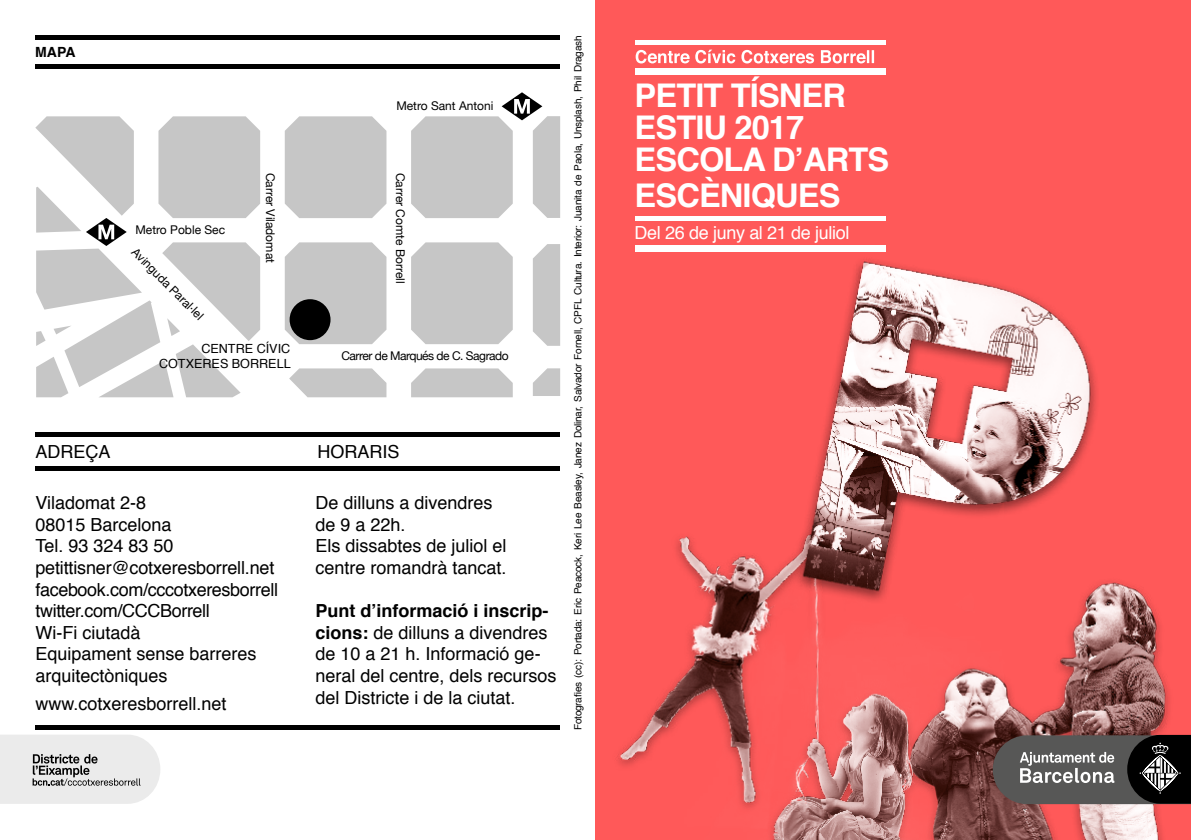
<style>
.page{position:relative;width:1191px;height:840px;background:#fff}
.page>*{position:absolute;margin:0;border:0;box-sizing:border-box;transform-origin:0 0}
.t1{font:700 32.6px/32px "Helvetica";letter-spacing:-.025em;color:#fff}
.t2{font:18px/21.6px "Helvetica";color:#000}
.t3{font:18px "Helvetica";letter-spacing:-.02em;color:#fff}
.t4{font:700 14px "Helvetica";color:#000}
.t5{font:12.6px/15.4px "Helvetica";color:#000;text-align:right}
.t6{font:12px "Helvetica Neue";color:#000}
.t7{font:12px "Helvetica Neue";letter-spacing:-.04em;color:#000}
.t8{font:10px "Helvetica";letter-spacing:-.02em;color:#000}
.s1{font-weight:700}
</style>
<div class="page">
<div style="left:595px;top:0;width:596px;height:839px;background:#ff5959"></div>
<img style="left:616px;top:40px;width:575px;height:799px">
<svg style="left:35px;top:116px;width:478px;height:281px;fill:#c6c6c6"></svg>
<svg style="left:36px;top:187px;width:205px;height:210px"></svg>
<div style="left:290px;top:299px;width:40px;height:41px;background:#000;border-radius:50%"></div>
<svg style="left:86px;top:218px;width:41px;height:28px"></svg>
<div style="left:35px;top:35px;width:525px;height:5px;background:#000"></div>
<div style="left:35px;top:64px;width:525px;height:5px;background:#000"></div>
<div style="left:35px;top:432px;width:525px;height:5px;background:#000"></div>
<div style="left:35px;top:465px;width:525px;height:5px;background:#000"></div>
<div style="left:35px;top:725px;width:525px;height:5px;background:#000"></div>
<svg style="left:501px;top:92px;width:59px;height:126px"></svg>
<svg style="left:533px;top:244px;width:27px;height:101px;background:#cacaca"></svg>
<svg style="left:533px;top:368px;width:27px;height:28px"></svg>
<svg style="left:635px;top:50px;width:239px;height:13px"></svg>
<div style="left:635px;top:40px;width:250px;height:5px;background:#fff"></div>
<div style="left:635px;top:216px;width:250px;height:5px;background:#fff"></div>
<div style="left:635px;top:69px;width:250px;height:6px;background:#fff"></div>
<div style="left:635px;top:245px;width:250px;height:6px;background:#fff"></div>
<svg style="left:992px;top:734px;width:199px;height:69px;background:#555251"></svg>
<svg style="left:0;top:735px;width:160px;height:68px;background:#dcdcdc"></svg>
<p class="t4" style="left:35px;top:40px;width:42px">MAPA</p>
<p class="t6" style="left:135px;top:221px;width:91px">Metro Poble Sec</p>
<p class="t6" style="left:140px;top:244px;width:97px;rotate:45deg">Avinguda Paral·lel</p>
<p class="t6" style="left:396px;top:96px;width:99px">Metro Sant Antoni</p>
<p class="t6" style="left:279px;top:173px;width:92px;rotate:90deg">Carrer Viladomat</p>
<p class="t6" style="left:409px;top:173px;width:112px;rotate:90deg">Carrer Comte Borrell</p>
<p class="t5" style="left:159px;top:340px;width:133px">CENTRE CÍVIC<br>COTXERES BORRELL</p>
<p class="t7" style="left:341px;top:346px;width:169px">Carrer de Marqués de C. Sagrado</p>
<p class="t2" style="left:35px;top:441px;width:77px">ADREÇA</p>
<p class="t2" style="left:35px;top:492px;width:244px">Viladomat 2-8<br>08015 Barcelona<br>Tel. 93 324 83 50 petittisner@cotxeresborrell.net facebook.com/cccotxeresborrell twitter.com/CCCBorrell<br>Wi-Fi ciutadà<br>Equipament sense barreres arquitectòniques</p>
<p class="t2" style="left:35px;top:693px;width:193px">www.cotxeresborrell.net</p>
<p class="t2" style="left:317px;top:441px;width:84px">HORARIS</p>
<p class="t2" style="left:315px;top:492px;width:193px">De dilluns a divendres de 9 a 22h.<br>Els dissabtes de juliol el centre romandrà tancat.</p>
<p class="t2" style="left:315px;top:600px;width:243px"><span class="s1">Punt d’informació i inscrip&shy;cions:</span> de dilluns a divendres de 10 a 21 h. Informació ge&shy;neral del centre, dels recursos del Districte i de la ciutat.</p>
<p class="t8" style="left:570px;top:730px;width:696px;rotate:-90deg">Fotografies (cc): Portada: Eric Peacock, Keri Lee Beasley, Janez Dolinar, Salvador Fornell, CPFL Cultura. Interior: Juanita de Paola, Unsplash, Phil Dragash</p>
<h1 class="t1" style="left:634px;top:80px;width:256px">PETIT TÍSNER<br>ESTIU 2017<br>ESCOLA D’ARTS</h1>
<h1 class="t1" style="left:634px;top:180px;width:207px">ESCÈNIQUES</h1>
<p class="t3" style="left:634px;top:218px;width:216px">Del 26 de juny al 21 de juliol</p>
</div>
